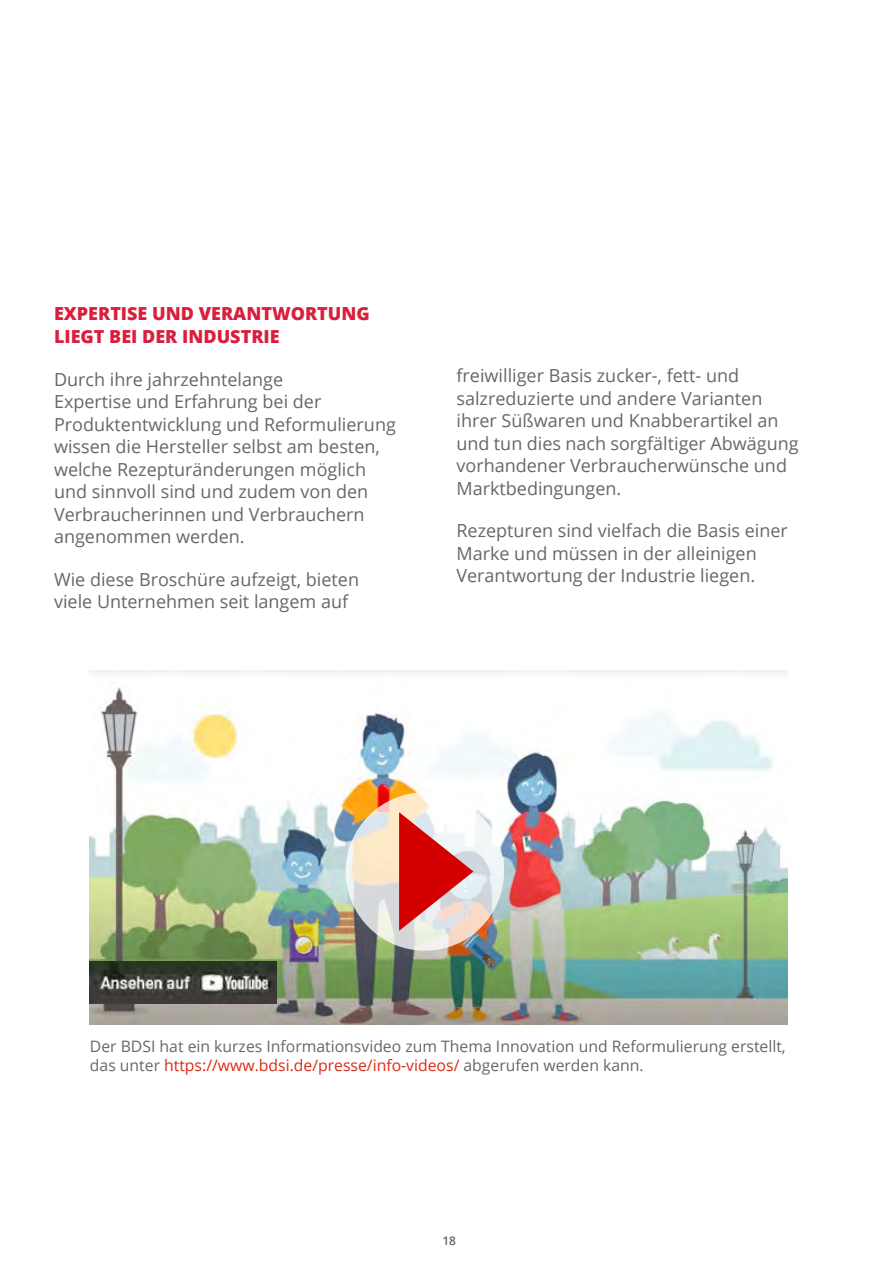
<style>
.page{position:relative;width:893px;height:1263px;background:#fff}
.page>*{position:absolute;margin:0;border:0;box-sizing:border-box;transform-origin:0 0}
.t1{font:18px/22.5px "Open Sans";color:#676766}
.t2{font:800 18px/22.5px "Open Sans";color:#da1f3d}
.t3{font:15.75px/18.9px "Open Sans";color:#676766}
.t4{font:600 12px "Open Sans";color:#676766}
.s1{color:#dd2913}
</style>
<div class="page">
<img style="left:90px;top:670px;width:697px;height:354px">
<svg style="left:346px;top:792px;width:158px;height:159px"></svg>
<svg style="left:399px;top:812px;width:74px;height:119px"></svg>
<img style="left:90px;top:961px;width:187px;height:42px">
<p class="t2" style="left:54px;top:302px;width:317px">EXPERTISE UND VERANTWORTUNG<br>LIEGT BEI DER INDUSTRIE</p>
<p class="t1" style="left:54px;top:367px;width:343px">Durch ihre jahrzehntelange<br>Expertise und Erfahrung bei der Produktentwicklung und Reformulierung wissen die Hersteller selbst am besten, welche Rezepturänderungen möglich und sinnvoll sind und zudem von den Verbraucherinnen und Verbrauchern angenommen werden.</p>
<p class="t1" style="left:54px;top:568px;width:307px">Wie diese Broschüre aufzeigt, bieten viele Unternehmen seit langem auf</p>
<p class="t1" style="left:456px;top:364px;width:344px">freiwilliger Basis zucker-, fett- und salzreduzierte und andere Varianten ihrer Süßwaren und Knabberartikel an und tun dies nach sorgfältiger Abwägung vorhandener Verbraucherwünsche und Marktbedingungen.</p>
<p class="t1" style="left:456px;top:519px;width:333px">Rezepturen sind vielfach die Basis einer<br>Marke und müssen in der alleinigen<br>Verantwortung der Industrie liegen.</p>
<p class="t3" style="left:90px;top:1036px;width:697px">Der BDSI hat ein kurzes Informationsvideo zum Thema Innovation und Reformulierung erstellt, das unter <span class="s1">https://www.bdsi.de/presse/info-videos/</span> abgerufen werden kann.</p>
<p class="t4" style="left:442px;top:1232px;width:15px">18</p>
</div>
